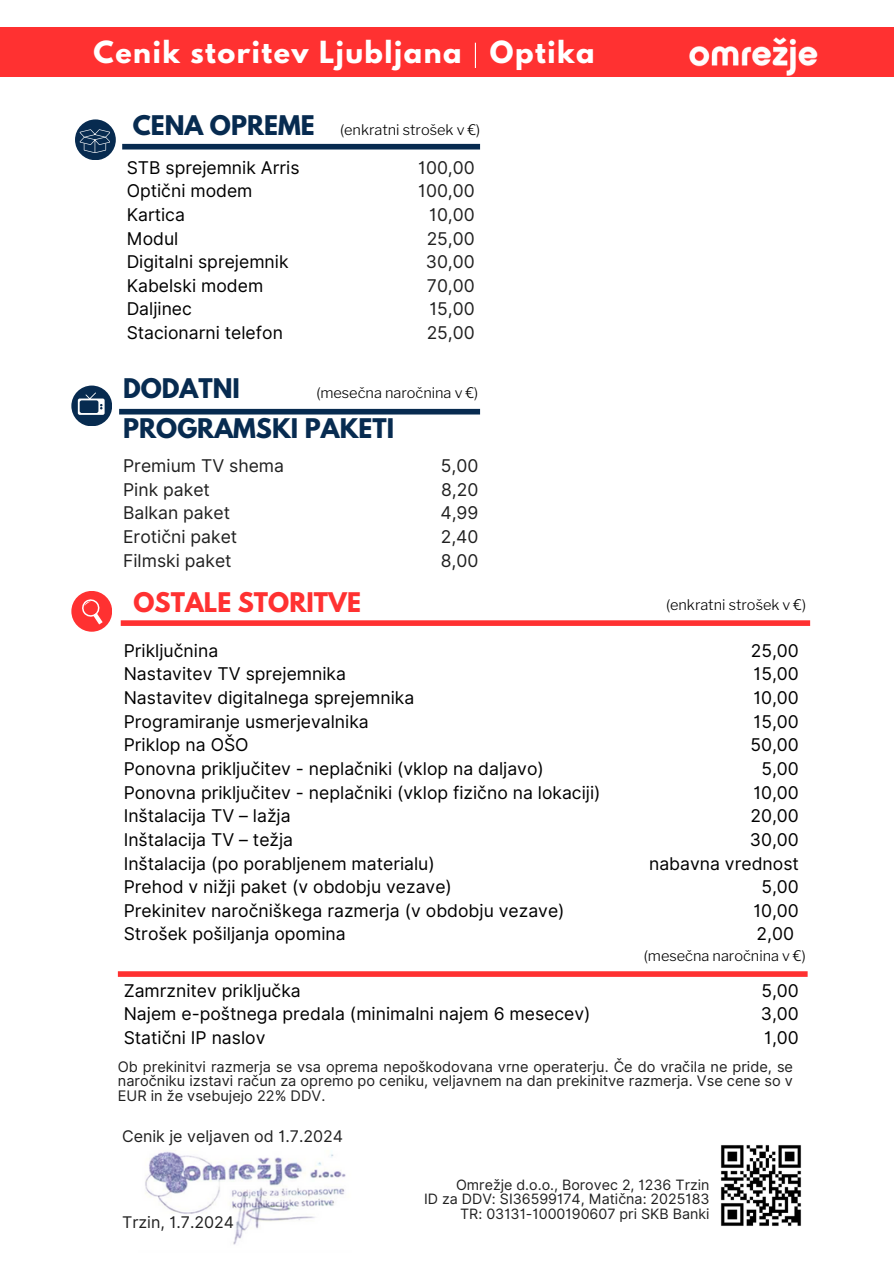
<style>
.page{position:relative;width:894px;height:1264px;background:#fff}
.page>*{position:absolute;margin:0;border:0;box-sizing:border-box;transform-origin:0 0}
.t1{font:700 27px "League Spartan";letter-spacing:.055em;color:#fff}
.t2{font:700 24px/39.3px "League Spartan";color:#072b50}
.t3{font:700 24px "League Spartan";color:#ff3131}
.t4{font:17.55px/23.7px "Inter";color:#000}
.t5{font:17.55px/23.7px "Inter";color:#202020;text-align:right}
.t6{font:16.05px "Inter";color:#202020}
.t7{font:14.55px/14.7px "Inter";color:#202020;text-align:justify}
.t8{font:300 14.55px "Libre Franklin";color:#000}
.t9{font:14.25px "Inter";color:#202020}
</style>
<div class="page">
<div style="left:118px;top:971px;width:689px;height:5px;background:#ff3131"></div>
<img style="left:721px;top:1145px;width:80px;height:81px">
<img style="left:145px;top:1150px;width:201px;height:95px">
<div style="left:71px;top:591px;width:41px;height:40px;background:#ff3131;border-radius:50%"></div>
<svg style="left:82px;top:599px;width:20px;height:25px"></svg>
<div style="left:75px;top:119px;width:41px;height:41px;background:#072b50;border-radius:50%"></div>
<svg style="left:79px;top:129px;width:31px;height:24px"></svg>
<div style="left:71px;top:385px;width:41px;height:41px;background:#072b50;border-radius:50%"></div>
<svg style="left:78px;top:392px;width:27px;height:23px"></svg>
<div style="left:0;top:27px;width:893px;height:50px;background:#ff3131"></div>
<div style="left:119px;top:409px;width:361px;height:5px;background:#072b50"></div>
<div style="left:122px;top:144px;width:358px;height:5px;background:#072b50"></div>
<div style="left:121px;top:620px;width:688px;height:6px;background:#ff3131"></div>
<hr style="left:474px;top:43px;width:2px;height:25px;background:#fff">
<img style="left:689px;top:37px;width:129px;height:39px">
<p class="t1" style="left:94px;top:39px;width:502px">Cenik storitev Ljubljana Optika</p>
<h3 class="t2" style="left:133px;top:109px;width:183px">CENA OPREME</h3>
<p class="t8" style="left:340px;top:120px;width:142px">(enkratni strošek v €)</p>
<p class="t4" style="left:127px;top:155px;width:174px">STB sprejemnik Arris<br>Optični modem<br>Kartica<br>Modul<br>Digitalni sprejemnik<br>Kabelski modem<br>Daljinec<br>Stacionarni telefon</p>
<h2 class="t5" style="left:418px;top:155px;width:58px">100,00<br>100,00<br>10,00<br>25,00<br>30,00<br>70,00<br>15,00<br>25,00</h2>
<h3 class="t2" style="left:123px;top:372px;width:272px">DODATNI<br>PROGRAMSKI PAKETI</h3>
<p class="t8" style="left:316px;top:383px;width:163px">(mesečna naročnina v €)</p>
<p class="t5" style="left:123px;top:453px;width:162px;text-align:left">Premium TV shema<br>Pink paket<br>Balkan paket<br>Erotični paket<br>Filmski paket</p>
<h3 class="t5" style="left:440px;top:453px;width:40px;text-align:justify">5,00<br>8,20<br>4,99<br>2,40<br>8,00</h3>
<h3 class="t3" style="left:133px;top:590px;width:229px">OSTALE STORITVE</h3>
<h2 class="t4" style="left:124px;top:638px;width:478px">Priključnina<br>Nastavitev TV sprejemnika<br>Nastavitev digitalnega sprejemnika<br>Programiranje usmerjevalnika<br>Priklop na OŠO<br>Ponovna priključitev - neplačniki (vklop na daljavo)<br>Ponovna priključitev - neplačniki (vklop fizično na lokaciji)<br>Inštalacija TV – lažja<br>Inštalacija TV – težja<br>Inštalacija (po porabljenem materialu)<br>Prehod v nižji paket (v obdobju vezave)<br>Prekinitev naročniškega razmerja (v obdobju vezave)<br>Strošek pošiljanja opomina</h2>
<p class="t4" style="left:124px;top:978px;width:468px">Zamrznitev priključka<br>Najem e-poštnega predala (minimalni najem 6 mesecev)<br>Statični IP naslov</p>
<h3 class="t8" style="left:666px;top:596px;width:142px">(enkratni strošek v €)</h3>
<h3 class="t4" style="left:649px;top:638px;width:151px;text-align:right">25,00<br>15,00<br>10,00<br>15,00<br>50,00<br>5,00<br>10,00<br>20,00<br>30,00<br>nabavna vrednost<br>5,00<br>10,00<br>2,00</h3>
<h3 class="t8" style="left:643px;top:946px;width:163px">(mesečna naročnina v €)</h3>
<h3 class="t4" style="left:760px;top:978px;width:40px;text-align:justify">5,00<br>3,00<br>1,00</h3>
<p class="t7" style="left:118px;top:1059px;width:676px">Ob prekinitvi razmerja se vsa oprema nepoškodovana vrne operaterju. Če do vračila ne pride, se naročniku izstavi račun za opremo po ceniku, veljavnem na dan prekinitve razmerja. Vse cene so v EUR in že vsebujejo 22% DDV.</p>
<p class="t6" style="left:122px;top:1126px;width:222px">Cenik je veljaven od 1.7.2024</p>
<p class="t6" style="left:122px;top:1212px;width:114px">Trzin, 1.7.2024</p>
<h3 class="t9" style="left:456px;top:1175px;width:255px">Omrežje d.o.o., Borovec 2, 1236 Trzin</h3>
<h3 class="t9" style="left:424px;top:1190px;width:287px">ID za DDV: SI36599174, Matična: 2025183</h3>
<p class="t9" style="left:460px;top:1205px;width:251px">TR: 03131-1000190607 pri SKB Banki</p>
</div>
